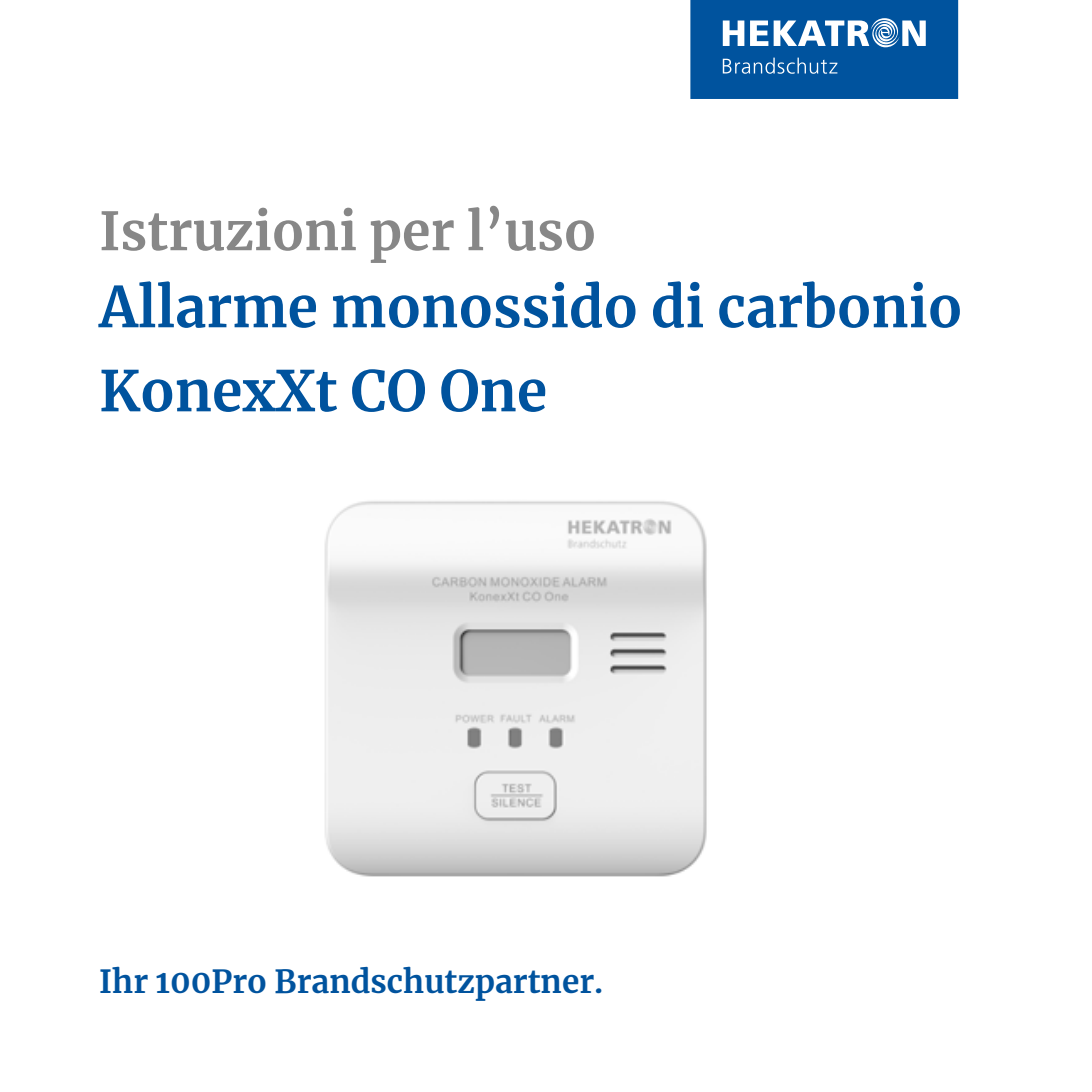
<style>
.page{position:relative;width:1092px;height:1092px;background:#fff}
.page>*{position:absolute;margin:0;border:0;box-sizing:border-box;transform-origin:0 0}
.t1{font:700 56px/84px "Merriweather";color:#00539e}
.t2{font:700 52.5px "Merriweather";color:#878787}
.t3{font:700 31.5px "Merriweather";color:#00539e}
</style>
<div class="page">
<svg style="left:690px;top:0;width:268px;height:99px;background:#2068aa"></svg>
<img style="left:324px;top:501px;width:383px;height:376px">
<p class="t2" style="left:99px;top:195px;width:498px">Istruzioni per l’uso</p>
<p class="t1" style="left:99px;top:263px;width:864px">Allarme monossido di carbonio<br>KonexXt CO One</p>
<p class="t3" style="left:99px;top:959px;width:505px">Ihr 100Pro Brandschutzpartner.</p>
</div>
